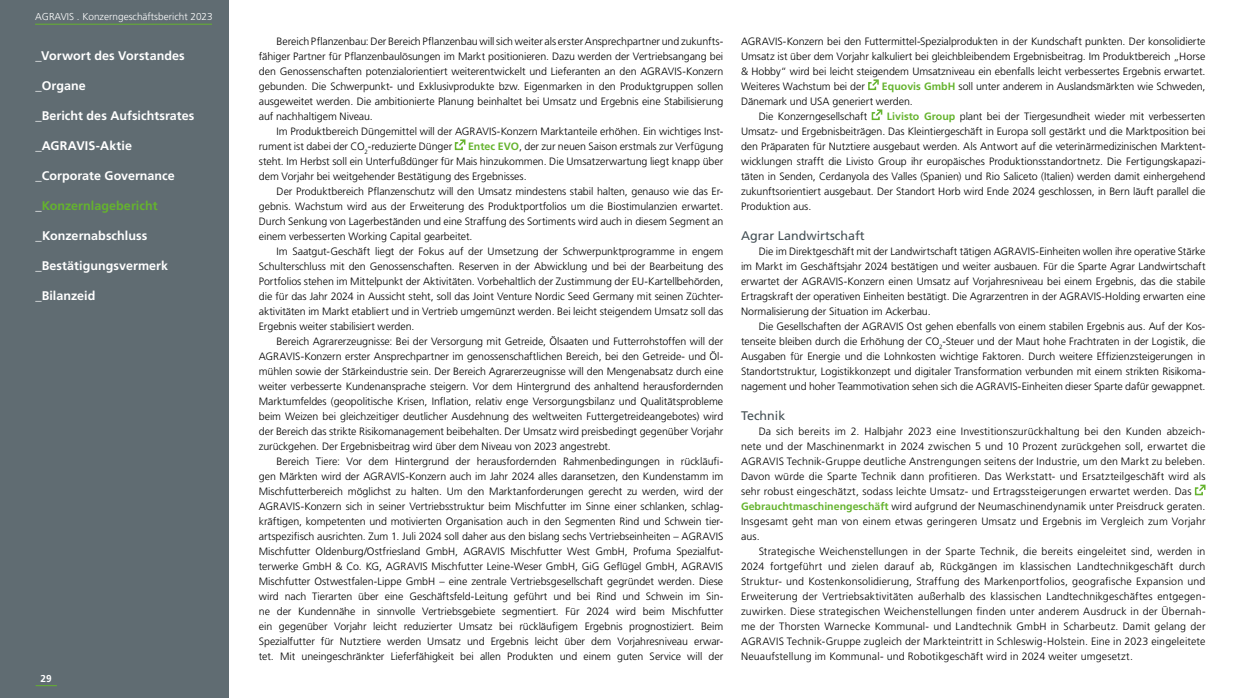
<style>
.page{position:relative;width:1241px;height:698px;background:#fff}
.page>*{position:absolute;margin:0;border:0;box-sizing:border-box;transform-origin:0 0}
.t1{font:700 12.5px "Frutiger LT Pro";letter-spacing:.005em;color:#fff}
.t2{font:12.5px "Frutiger LT Pro";color:#445055}
.t3{font:700 12.5px "Frutiger LT Pro";letter-spacing:.005em;color:#65b32e}
.t4{font:300 10.62px/15px "Frutiger LT Pro";color:#000;text-align:justify}
.t5{font:300 10px "Frutiger LT Pro";color:#fff}
.t6{font:700 10px "Frutiger LT Pro";color:#fff}
.s1{color:#fff}
.s2{font-weight:700;color:#65b32e}
</style>
<div class="page">
<div style="left:0;top:0;width:228px;height:698px;background:#606c72"></div>
<svg style="left:36px;top:685px;width:21px;height:1px"></svg>
<hr style="left:35px;top:24px;width:177px;height:1px;background:#65b32e">
<svg style="left:454px;top:139px;width:12px;height:12px"></svg>
<svg style="left:868px;top:79px;width:11px;height:12px"></svg>
<svg style="left:871px;top:109px;width:12px;height:12px"></svg>
<svg style="left:1194px;top:484px;width:12px;height:12px"></svg>
<p class="t5" style="left:35px;top:11px;width:179px">AGRAVIS . Konzerngeschäftsbericht 2023</p>
<p class="t1" style="left:35px;top:48px;width:151px">_Vorwort des Vorstandes</p>
<p class="t1" style="left:35px;top:78px;width:52px">_Organe</p>
<p class="t1" style="left:35px;top:108px;width:160px">_Bericht des Aufsichtsrates</p>
<p class="t1" style="left:35px;top:138px;width:98px">_AGRAVIS-Aktie</p>
<p class="t1" style="left:35px;top:168px;width:141px">_Corporate Governance</p>
<p class="t3" style="left:35px;top:198px;width:124px"><span class="s1">_</span>Konzernlagebericht</p>
<p class="t1" style="left:35px;top:228px;width:113px">_Konzernabschluss</p>
<p class="t1" style="left:35px;top:258px;width:134px">_Bestätigungsvermerk</p>
<p class="t1" style="left:35px;top:288px;width:62px">_Bilanzeid</p>
<p class="t6" style="left:41px;top:672px;width:13px">29</p>
<p class="t4" style="left:259px;top:34px;width:466px;text-indent:18px">Bereich Pflanzenbau: Der Bereich Pflanzenbau will sich weiter als erster Ansprechpartner und zukunfts&shy;fähiger Partner für Pflanzenbaulösungen im Markt positionieren. Dazu werden der Vertriebsangang bei den Genossenschaften potenzialorientiert weiterentwickelt und Lieferanten an den AGRAVIS-Konzern gebunden. Die Schwerpunkt- und Exklusivprodukte bzw. Eigenmarken in den Produktgruppen sollen ausgeweitet werden. Die ambitionierte Planung beinhaltet bei Umsatz und Ergebnis eine Stabilisierung auf nachhaltigem Niveau.</p>
<p class="t4" style="left:259px;top:124px;width:466px;text-indent:18px">Im Produktbereich Düngemittel will der AGRAVIS-Konzern Marktanteile erhöhen. Ein wichtiges Inst&shy;rument ist dabei der CO<sub>2</sub>-reduzierte Dünger</p>
<p class="t4" style="left:259px;top:139px;width:466px;text-indent:209px"><span class="s2">Entec EVO</span>, der zur neuen Saison erstmals zur Verfügung steht. Im Herbst soll ein Unterfußdünger für Mais hinzukommen. Die Umsatzerwartung liegt knapp über dem Vorjahr bei weitgehender Bestätigung des Ergebnisses.</p>
<p class="t4" style="left:259px;top:184px;width:466px;text-indent:18px">Der Produktbereich Pflanzenschutz will den Umsatz mindestens stabil halten, genauso wie das Er&shy;gebnis. Wachstum wird aus der Erweiterung des Produktportfolios um die Biostimulanzien erwartet.<br>Durch Senkung von Lagerbeständen und eine Straffung des Sortiments wird auch in diesem Segment an einem verbesserten Working Capital gearbeitet.</p>
<p class="t4" style="left:259px;top:244px;width:466px;text-indent:18px">Im Saatgut-Geschäft liegt der Fokus auf der Umsetzung der Schwerpunktprogramme in engem Schulterschluss mit den Genossenschaften. Reserven in der Abwicklung und bei der Bearbeitung des Portfolios stehen im Mittelpunkt der Aktivitäten. Vorbehaltlich der Zustimmung der EU-Kartellbehörden, die für das Jahr 2024 in Aussicht steht, soll das Joint Venture Nordic Seed Germany mit seinen Züchter&shy;aktivitäten im Markt etabliert und in Vertrieb umgemünzt werden. Bei leicht steigendem Umsatz soll das Ergebnis weiter stabilisiert werden.</p>
<p class="t4" style="left:259px;top:334px;width:466px;text-indent:18px">Bereich Agrarerzeugnisse: Bei der Versorgung mit Getreide, Ölsaaten und Futterrohstoffen will der AGRAVIS-Konzern erster Ansprechpartner im genossenschaftlichen Bereich, bei den Getreide- und Öl&shy;mühlen sowie der Stärkeindustrie sein. Der Bereich Agrarerzeugnisse will den Mengenabsatz durch eine weiter verbesserte Kundenansprache steigern. Vor dem Hintergrund des anhaltend herausfordernden Marktumfeldes (geopolitische Krisen, Inflation, relativ enge Versorgungsbilanz und Qualitätsprobleme beim Weizen bei gleichzeitiger deutlicher Ausdehnung des weltweiten Futtergetreideangebotes) wird der Bereich das strikte Risikomanagement beibehalten. Der Umsatz wird preisbedingt gegenüber Vorjahr zurückgehen. Der Ergebnisbeitrag wird über dem Niveau von 2023 angestrebt.</p>
<p class="t4" style="left:259px;top:454px;width:466px;text-indent:18px">Bereich Tiere: Vor dem Hintergrund der herausfordernden Rahmenbedingungen in rückläufi&shy;gen Märkten wird der AGRAVIS-Konzern auch im Jahr 2024 alles daransetzen, den Kundenstamm im Mischfutterbereich möglichst zu halten. Um den Marktanforderungen gerecht zu werden, wird der AGRAVIS-Konzern sich in seiner Vertriebsstruktur beim Mischfutter im Sinne einer schlanken, schlag&shy;kräftigen, kompetenten und motivierten Organisation auch in den Segmenten Rind und Schwein tier&shy;artspezifisch ausrichten. Zum 1. Juli 2024 soll daher aus den bislang sechs Vertriebseinheiten – AGRAVIS Mischfutter Oldenburg/Ostfriesland GmbH, AGRAVIS Mischfutter West GmbH, Profuma Spezialfut&shy;terwerke GmbH &amp; Co. KG, AGRAVIS Mischfutter Leine-Weser GmbH, GiG Geflügel GmbH, AGRAVIS Mischfutter Ostwestfalen-Lippe GmbH – eine zentrale Vertriebsgesellschaft gegründet werden. Diese wird nach Tierarten über eine Geschäftsfeld-Leitung geführt und bei Rind und Schwein im Sin&shy;ne der Kundennähe in sinnvolle Vertriebsgebiete segmentiert. Für 2024 wird beim Mischfutter ein gegenüber Vorjahr leicht reduzierter Umsatz bei rückläufigem Ergebnis prognostiziert. Beim Spezialfutter für Nutztiere werden Umsatz und Ergebnis leicht über dem Vorjahresniveau erwar&shy;tet. Mit uneingeschränkter Lieferfähigkeit bei allen Produkten und einem guten Service will der</p>
<p class="t4" style="left:741px;top:34px;width:466px">AGRAVIS-Konzern bei den Futtermittel-Spezialprodukten in der Kundschaft punkten. Der konsolidierte Umsatz ist über dem Vorjahr kalkuliert bei gleichbleibendem Ergebnisbeitrag. Im Produktbereich „Horse &amp; Hobby“ wird bei leicht steigendem Umsatzniveau ein ebenfalls leicht verbessertes Ergebnis erwartet.<br>Weiteres Wachstum bei der</p>
<p class="t4" style="left:881px;top:79px;width:325px"><span class="s2">Equovis GmbH</span> soll unter anderem in Auslandsmärkten wie Schweden,</p>
<p class="t4" style="left:741px;top:94px;width:173px">Dänemark und USA generiert werden.</p>
<p class="t4" style="left:758px;top:109px;width:110px">Die Konzerngesellschaft</p>
<p class="t4" style="left:741px;top:109px;width:466px;text-indent:146px"><span class="s2">Livisto Group</span> plant bei der Tiergesundheit wieder mit verbesserten Umsatz- und Ergebnisbeiträgen. Das Kleintiergeschäft in Europa soll gestärkt und die Marktposition bei den Präparaten für Nutztiere ausgebaut werden. Als Antwort auf die veterinärmedizinischen Marktent&shy;wicklungen strafft die Livisto Group ihr europäisches Produktionsstandortnetz. Die Fertigungskapazi&shy;täten in Senden, Cerdanyola des Valles (Spanien) und Rio Saliceto (Italien) werden damit einhergehend zukunftsorientiert ausgebaut. Der Standort Horb wird Ende 2024 geschlossen, in Bern läuft parallel die Produktion aus.</p>
<p class="t2" style="left:741px;top:228px;width:125px">Agrar Landwirtschaft</p>
<p class="t4" style="left:741px;top:244px;width:466px;text-indent:18px">Die im Direktgeschäft mit der Landwirtschaft tätigen AGRAVIS-Einheiten wollen ihre operative Stärke im Markt im Geschäftsjahr 2024 bestätigen und weiter ausbauen. Für die Sparte Agrar Landwirtschaft erwartet der AGRAVIS-Konzern einen Umsatz auf Vorjahresniveau bei einem Ergebnis, das die stabile Ertragskraft der operativen Einheiten bestätigt. Die Agrarzentren in der AGRAVIS-Holding erwarten eine Normalisierung der Situation im Ackerbau.</p>
<p class="t4" style="left:741px;top:319px;width:466px;text-indent:18px">Die Gesellschaften der AGRAVIS Ost gehen ebenfalls von einem stabilen Ergebnis aus. Auf der Kos&shy;tenseite bleiben durch die Erhöhung der CO<sub>2</sub>-Steuer und der Maut hohe Frachtraten in der Logistik, die Ausgaben für Energie und die Lohnkosten wichtige Faktoren. Durch weitere Effizienzsteigerungen in Standortstruktur, Logistikkonzept und digitaler Transformation verbunden mit einem strikten Risikoma&shy;nagement und hoher Teammotivation sehen sich die AGRAVIS-Einheiten dieser Sparte dafür gewappnet.</p>
<p class="t2" style="left:741px;top:408px;width:46px">Technik</p>
<p class="t4" style="left:741px;top:424px;width:466px;text-align:left;text-indent:18px">Da sich bereits im 2. Halbjahr 2023 eine Investitionszurückhaltung bei den Kunden abzeich&shy;nete und der Maschinenmarkt in 2024 zwischen 5 und 10 Prozent zurückgehen soll, erwartet die AGRAVIS Technik-Gruppe deutliche Anstrengungen seitens der Industrie, um den Markt zu beleben.<br>Davon würde die Sparte Technik dann profitieren. Das Werkstatt- und Ersatzteilgeschäft wird als sehr robust eingeschätzt, sodass leichte Umsatz- und Ertragssteigerungen erwartet werden. Das <span class="s2">Gebrauchtmaschinengeschäft</span> wird aufgrund der Neumaschinendynamik unter Preisdruck geraten.<br>Insgesamt geht man von einem etwas geringeren Umsatz und Ergebnis im Vergleich zum Vorjahr aus.</p>
<p class="t4" style="left:741px;top:544px;width:466px;text-indent:18px">Strategische Weichenstellungen in der Sparte Technik, die bereits eingeleitet sind, werden in 2024 fortgeführt und zielen darauf ab, Rückgängen im klassischen Landtechnikgeschäft durch Struktur- und Kostenkonsolidierung, Straffung des Markenportfolios, geografische Expansion und Erweiterung der Vertriebsaktivitäten außerhalb des klassischen Landtechnikgeschäftes entgegen&shy;zuwirken. Diese strategischen Weichenstellungen finden unter anderem Ausdruck in der Übernah&shy;me der Thorsten Warnecke Kommunal- und Landtechnik GmbH in Scharbeutz. Damit gelang der AGRAVIS Technik-Gruppe zugleich der Markteintritt in Schleswig-Holstein. Eine in 2023 eingeleitete Neuaufstellung im Kommunal- und Robotikgeschäft wird in 2024 weiter umgesetzt.</p>
</div>
